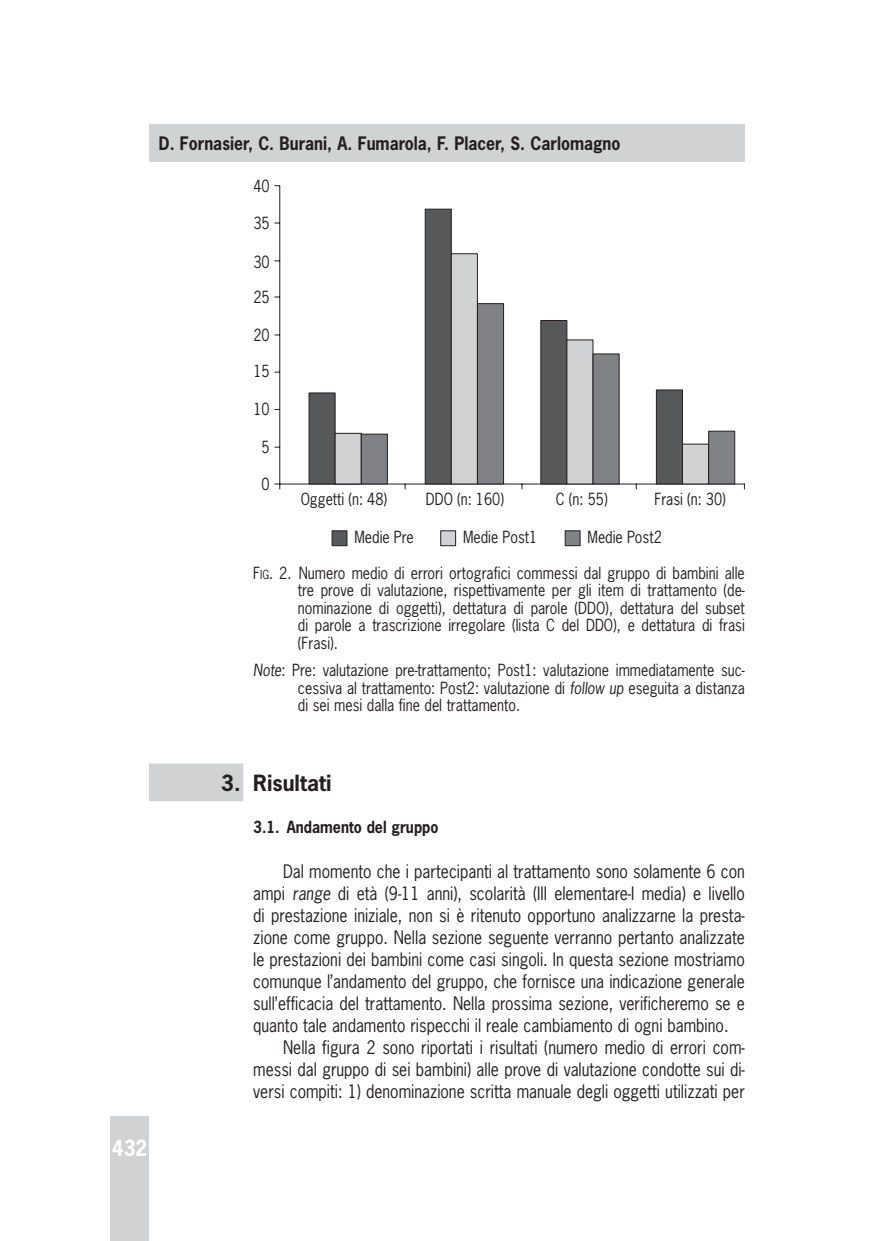
<style>
.page{position:relative;width:869px;height:1241px;background:#fff}
.page>*{position:absolute;margin:0;border:0;box-sizing:border-box;transform-origin:0 0}
.t1{font:700 21px "News Gothic Std";color:#231f20}
.t2{font:700 21px "News Gothic Std";color:#fff;scale:.9 1}
.t3{font:17.5px "News Gothic Std";color:#231f20;scale:.9 1}
.t4{font:700 17.5px "News Gothic Std";color:#231f20;scale:.9 1}
.t5{font:15.75px/17.5px "News Gothic Std";color:#231f20;text-align:justify;scale:.9 1}
.t6{font:700 15.75px "News Gothic Std";color:#231f20;scale:.9 1}
.s1{font-style:inherit}
.s2{font-size:11.9px}
.s3{font-style:italic}
</style>
<div class="page">
<div style="left:149px;top:124px;width:595px;height:37px;background:#d1d2d4"></div>
<div style="left:110px;top:1116px;width:39px;height:124px;background:#d1d2d4"></div>
<div style="left:149px;top:763px;width:94px;height:38px;background:#d1d2d4"></div>
<svg style="left:274px;top:185px;width:471px;height:305px"></svg>
<div style="left:331px;top:530px;width:16px;height:16px;background:#57585a;border:1px solid #231f20"></div>
<div style="left:440px;top:530px;width:16px;height:16px;background:#d1d2d4;border:1px solid #231f20"></div>
<div style="left:564px;top:530px;width:16px;height:16px;background:#808285;border:1px solid #231f20"></div>
<div style="left:308px;top:392px;width:27px;height:92px;background:#57585a;border:1px solid #231f20"></div>
<div style="left:334px;top:433px;width:27px;height:51px;background:#d1d2d4;border:1px solid #231f20"></div>
<div style="left:361px;top:433px;width:26px;height:51px;background:#808285;border:1px solid #231f20"></div>
<div style="left:424px;top:209px;width:27px;height:275px;background:#57585a;border:1px solid #231f20"></div>
<div style="left:450px;top:253px;width:27px;height:231px;background:#d1d2d4;border:1px solid #231f20"></div>
<div style="left:477px;top:303px;width:26px;height:181px;background:#808285;border:1px solid #231f20"></div>
<div style="left:540px;top:320px;width:27px;height:164px;background:#57585a;border:1px solid #231f20"></div>
<div style="left:566px;top:339px;width:27px;height:145px;background:#d1d2d4;border:1px solid #231f20"></div>
<div style="left:592px;top:353px;width:27px;height:131px;background:#808285;border:1px solid #231f20"></div>
<div style="left:655px;top:389px;width:27px;height:95px;background:#57585a;border:1px solid #231f20"></div>
<div style="left:681px;top:443px;width:27px;height:41px;background:#d1d2d4;border:1px solid #231f20"></div>
<div style="left:707px;top:430px;width:27px;height:54px;background:#808285;border:1px solid #231f20"></div>
<p class="t4" style="left:159px;top:131px;width:514px">D. Fornasier, C. Burani, A. Fumarola, F. Placer, S. Carlomagno</p>
<p class="t5" style="left:253px;top:177px;width:20px">40</p>
<p class="t5" style="left:253px;top:214px;width:20px">35</p>
<p class="t5" style="left:253px;top:253px;width:20px">30</p>
<p class="t5" style="left:253px;top:288px;width:20px">25</p>
<p class="t5" style="left:253px;top:326px;width:20px">20</p>
<p class="t5" style="left:253px;top:362px;width:20px">15</p>
<p class="t5" style="left:253px;top:400px;width:20px">10</p>
<p class="t5" style="left:261px;top:438px;width:11px">5</p>
<p class="t5" style="left:261px;top:474px;width:11px">0</p>
<p class="t5" style="left:300px;top:490px;width:98px">Oggetti (n: 48)</p>
<p class="t5" style="left:425px;top:490px;width:88px">DDO (n: 160)</p>
<p class="t5" style="left:555px;top:490px;width:59px">C (n: 55)</p>
<p class="t5" style="left:654px;top:490px;width:81px">Frasi (n: 30)</p>
<p class="t5" style="left:354px;top:528px;width:67px">Medie Pre</p>
<p class="t5" style="left:463px;top:528px;width:84px">Medie Post1</p>
<p class="t5" style="left:587px;top:528px;width:84px">Medie Post2</p>
<p class="t5" style="left:298px;top:564px;width:498px;text-indent:-45px"><span class="s1">F</span><span class="s2">ig</span><span class="s1">. 2</span>. Numero medio di errori ortografici commessi dal gruppo di bambini alle tre prove di valutazione, rispettivamente per gli item di trattamento (de&shy;nominazione di oggetti), dettatura di parole (DDO), dettatura del subset di parole a trascrizione irregolare (lista C del DDO), e dettatura di frasi (Frasi).</p>
<p class="t5" style="left:298px;top:661px;width:498px;text-indent:-45px"><span class="s3">Note</span>: Pre: valutazione pre-trattamento; Post1: valutazione immediatamente suc&shy;cessiva al trattamento: Post2: valutazione di <span class="s3">follow up</span> eseguita a distanza di sei mesi dalla fine del trattamento.</p>
<p class="t2" style="left:112px;top:1133px;width:41px">432</p>
<p class="t1" style="left:221px;top:769px;width:112px">3. Risultati</p>
<p class="t6" style="left:253px;top:816px;width:207px">3.1. Andamento del gruppo</p>
<p class="t3" style="left:283px;top:859px;width:514px">Dal momento che i partecipanti al trattamento sono solamente 6 con</p>
<p class="t3" style="left:253px;top:881px;width:547px">ampi <span class="s3">range</span> di età (9-11 anni), scolarità (III elementare-I media) e livello</p>
<p class="t3" style="left:253px;top:903px;width:547px">di prestazione iniziale, non si è ritenuto opportuno analizzarne la presta-</p>
<p class="t3" style="left:253px;top:925px;width:547px">zione come gruppo. Nella sezione seguente verranno pertanto analizzate</p>
<p class="t3" style="left:253px;top:947px;width:547px">le prestazioni dei bambini come casi singoli. In questa sezione mostriamo</p>
<p class="t3" style="left:253px;top:969px;width:547px">comunque l’andamento del gruppo, che fornisce una indicazione generale</p>
<p class="t3" style="left:253px;top:991px;width:547px">sull’efficacia del trattamento. Nella prossima sezione, verificheremo se e</p>
<p class="t3" style="left:253px;top:1013px;width:529px">quanto tale andamento rispecchi il reale cambiamento di ogni bambino.</p>
<p class="t3" style="left:283px;top:1036px;width:514px">Nella figura 2 sono riportati i risultati (numero medio di errori com-</p>
<p class="t3" style="left:253px;top:1058px;width:547px">messi dal gruppo di sei bambini) alle prove di valutazione condotte sui di-</p>
<p class="t3" style="left:253px;top:1080px;width:547px">versi compiti: 1) denominazione scritta manuale degli oggetti utilizzati per</p>
</div>
